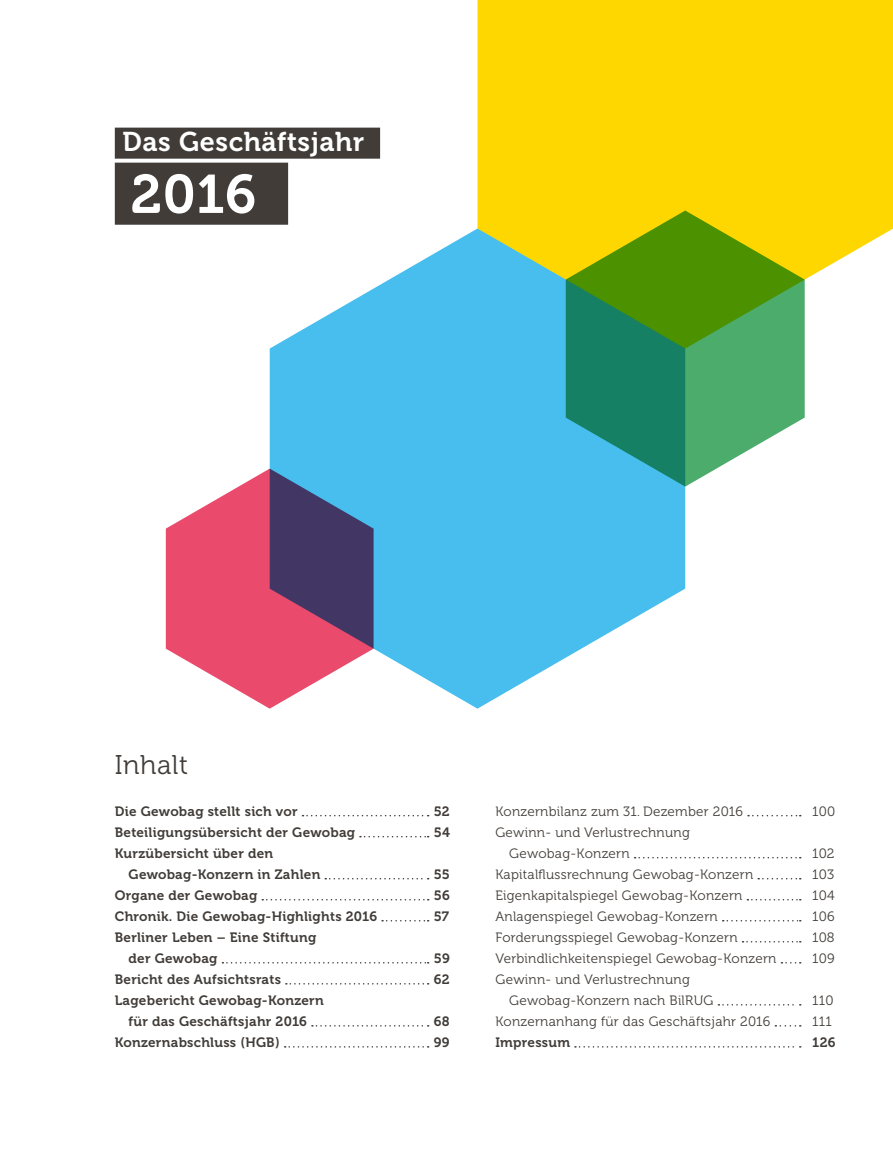
<style>
.page{position:relative;width:893px;height:1149px;background:#fff}
.page>*{position:absolute;margin:0;border:0;box-sizing:border-box;transform-origin:0 0}
.t1{font:54px "Museo 700";color:#fff}
.t2{font:27px "Museo 700";letter-spacing:.02em;color:#fff}
.t3{font:27px "Museo 300";letter-spacing:.02em;color:#413c38}
.t4{font:13.5px/21px "Museo 300";letter-spacing:.02em;color:#413c38}
.t5{font:13.5px/21px "Museo 700";letter-spacing:.02em;color:#413c38}
</style>
<div class="page">
<svg style="left:302px;top:814px;width:127px;height:2px"></svg>
<svg style="left:360px;top:835px;width:69px;height:2px"></svg>
<svg style="left:325px;top:878px;width:104px;height:1px"></svg>
<svg style="left:262px;top:899px;width:167px;height:1px"></svg>
<svg style="left:382px;top:920px;width:47px;height:1px"></svg>
<svg style="left:222px;top:962px;width:207px;height:1px"></svg>
<svg style="left:286px;top:983px;width:143px;height:1px"></svg>
<svg style="left:312px;top:1025px;width:117px;height:1px"></svg>
<svg style="left:285px;top:1046px;width:144px;height:1px"></svg>
<svg style="left:748px;top:814px;width:53px;height:2px"></svg>
<svg style="left:635px;top:857px;width:166px;height:1px"></svg>
<svg style="left:758px;top:878px;width:43px;height:1px"></svg>
<svg style="left:747px;top:899px;width:54px;height:1px"></svg>
<svg style="left:723px;top:920px;width:78px;height:1px"></svg>
<svg style="left:742px;top:941px;width:59px;height:1px"></svg>
<svg style="left:781px;top:962px;width:20px;height:1px"></svg>
<svg style="left:718px;top:1004px;width:83px;height:1px"></svg>
<svg style="left:775px;top:1025px;width:26px;height:1px"></svg>
<svg style="left:575px;top:1046px;width:226px;height:1px"></svg>
<div style="left:115px;top:128px;width:265px;height:31px;background:#413c38"></div>
<div style="left:115px;top:163px;width:173px;height:62px;background:#413c38"></div>
<svg style="left:270px;top:229px;width:415px;height:479px;fill:#48beee"></svg>
<svg style="left:477px;top:0;width:416px;height:348px;background:#f1d825"></svg>
<svg style="left:166px;top:468px;width:208px;height:240px;fill:#ea4a6c"></svg>
<svg style="left:566px;top:210px;width:239px;height:276px;background:#5fa651"></svg>
<h2 class="t2" style="left:123px;top:127px;width:243px">Das Geschäftsjahr</h2>
<h1 class="t1" style="left:131px;top:164px;width:127px">2016</h1>
<h2 class="t3" style="left:115px;top:749px;width:75px">Inhalt</h2>
<p class="t5" style="left:115px;top:800px;width:184px">Die Gewobag stellt sich vor</p>
<p class="t5" style="left:434px;top:800px;width:18px">52</p>
<p class="t5" style="left:115px;top:821px;width:242px">Beteiligungsübersicht der Gewobag</p>
<p class="t5" style="left:434px;top:821px;width:18px">54</p>
<p class="t5" style="left:129px;top:842px;width:193px;text-indent:-14px">Kurzübersicht über den<br>Gewobag-Konzern in Zahlen</p>
<p class="t5" style="left:434px;top:863px;width:18px">55</p>
<p class="t5" style="left:115px;top:884px;width:144px">Organe der Gewobag</p>
<p class="t5" style="left:434px;top:884px;width:18px">56</p>
<p class="t5" style="left:115px;top:905px;width:264px">Chronik. Die Gewobag-Highlights 2016</p>
<p class="t5" style="left:434px;top:905px;width:17px">57</p>
<p class="t5" style="left:129px;top:926px;width:189px;text-indent:-14px">Berliner Leben – Eine Stiftung der Gewobag</p>
<p class="t5" style="left:434px;top:947px;width:18px">59</p>
<p class="t5" style="left:115px;top:968px;width:168px">Bericht des Aufsichtsrats</p>
<p class="t5" style="left:434px;top:968px;width:17px">62</p>
<p class="t5" style="left:115px;top:989px;width:210px;text-align:center">Lagebericht Gewobag-Konzern für das Geschäftsjahr 2016</p>
<p class="t5" style="left:434px;top:1010px;width:17px">68</p>
<p class="t5" style="left:115px;top:1031px;width:166px">Konzernabschluss (HGB)</p>
<p class="t5" style="left:434px;top:1031px;width:17px">99</p>
<p class="t4" style="left:495px;top:800px;width:249px">Konzernbilanz zum 31. Dezember 2016</p>
<p class="t4" style="left:812px;top:800px;width:25px">100</p>
<p class="t4" style="left:509px;top:821px;width:182px;text-indent:-14px">Gewinn- und Verlustrechnung<br>Gewobag-Konzern</p>
<p class="t4" style="left:812px;top:842px;width:24px">102</p>
<p class="t4" style="left:495px;top:863px;width:259px">Kapitalflussrechnung Gewobag-Konzern</p>
<p class="t4" style="left:812px;top:863px;width:23px">103</p>
<p class="t4" style="left:495px;top:884px;width:249px">Eigenkapitalspiegel Gewobag-Konzern</p>
<p class="t4" style="left:812px;top:884px;width:24px">104</p>
<p class="t4" style="left:495px;top:905px;width:224px">Anlagenspiegel Gewobag-Konzern</p>
<p class="t4" style="left:812px;top:905px;width:24px">106</p>
<p class="t4" style="left:495px;top:926px;width:244px">Forderungsspiegel Gewobag-Konzern</p>
<p class="t4" style="left:812px;top:926px;width:24px">108</p>
<p class="t4" style="left:495px;top:947px;width:283px">Verbindlichkeitenspiegel Gewobag-Konzern</p>
<p class="t4" style="left:812px;top:947px;width:24px">109</p>
<p class="t4" style="left:509px;top:968px;width:206px;text-indent:-14px">Gewinn- und Verlustrechnung<br>Gewobag-Konzern nach BilRUG</p>
<p class="t4" style="left:812px;top:989px;width:23px">110</p>
<p class="t4" style="left:495px;top:1010px;width:276px">Konzernanhang für das Geschäftsjahr 2016</p>
<p class="t4" style="left:812px;top:1010px;width:21px">111</p>
<p class="t5" style="left:495px;top:1031px;width:76px">Impressum</p>
<p class="t5" style="left:812px;top:1031px;width:25px">126</p>
</div>
